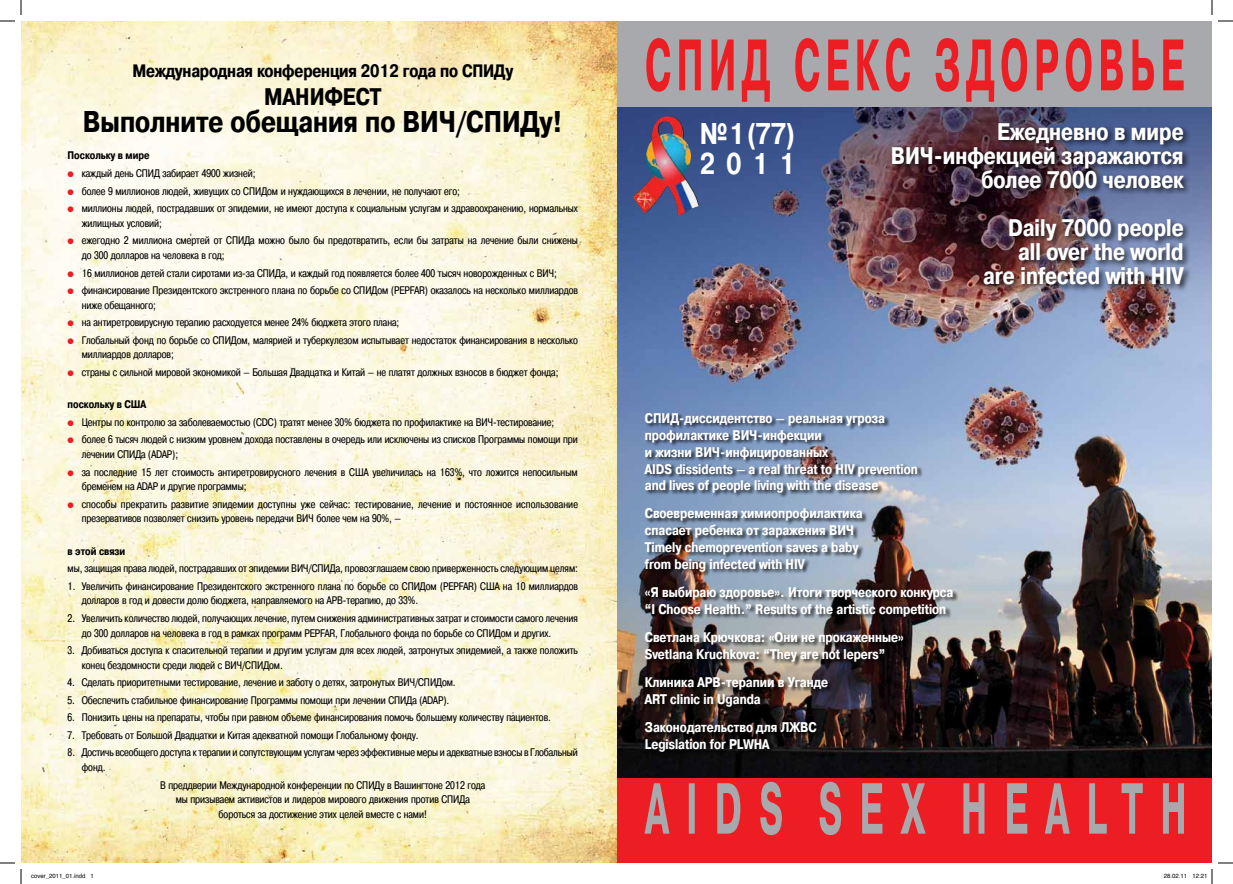
<style>
.page{position:relative;width:1233px;height:884px;background:#fff}
.page>*{position:absolute;margin:0;border:0;box-sizing:border-box;transform-origin:0 0}
.t1{font:700 30px "Pragmatica Cond C";color:#000}
.t2{font:700 30px/30px "Pragmatica C";letter-spacing:.45em;color:#fff;scale:.8 1}
.t3{font:700 24px/24px "Pragmatica Cond C";color:#fff;text-align:right}
.t4{font:700 24px "Pragmatica Cond C";color:#000}
.t5{font:700 18px "Pragmatica Cond C";letter-spacing:-.01em;color:#000}
.t6{font:700 14px/16.8px "Pragmatica Cond C";color:#fff}
.t7{font:11px/14.7px "Pragmatica Cond C";color:#000}
.t8{font:700 11px "Pragmatica Cond C";color:#000}
.t9{font:6px "Helvetica";color:#000}
.s1{color:#ed1d24}
</style>
<div class="page">
<img style="left:617px;top:106px;width:595px;height:672px">
<div style="left:889px;top:121px;width:303px;height:172px;background:#000;opacity:.75"></div>
<img style="left:632px;top:116px;width:67px;height:100px">
<div style="left:616px;top:21px;width:596px;height:85px;background:#a7a9ac"></div>
<div style="left:616px;top:778px;width:596px;height:85px;background:#ed1d24"></div>
<svg style="left:644px;top:782px;width:540px;height:53px;background:#d94349"></svg>
<svg style="left:646px;top:38px;width:537px;height:64px"></svg>
<div style="left:644px;top:413px;width:314px;height:344px;background:#000;opacity:.75"></div>
<img style="left:21px;top:21px;width:595px;height:842px">
<svg style="left:1218px;top:20px;width:15px;height:2px"></svg>
<svg style="left:1218px;top:862px;width:15px;height:2px"></svg>
<svg style="left:0;top:0;width:22px;height:22px"></svg>
<svg style="left:0;top:862px;width:22px;height:22px"></svg>
<svg style="left:1211px;top:0;width:1px;height:15px"></svg>
<svg style="left:1211px;top:869px;width:1px;height:15px"></svg>
<h3 class="t5" style="left:132px;top:61px;width:382px">Международная конференция 2012 года по СПИДу</h3>
<h2 class="t4" style="left:264px;top:83px;width:119px">МАНИФЕСТ</h2>
<h1 class="t1" style="left:83px;top:105px;width:481px">Выполните обещания по ВИЧ/СПИДу!</h1>
<p class="t8" style="left:68px;top:150px;width:84px">Поскольку в мире</p>
<p class="t7" style="left:68px;top:166px;width:189px"><span class="s1">●</span> каждый день СПИД забирает 4900 жизней;</p>
<p class="t7" style="left:68px;top:183px;width:394px"><span class="s1">●</span> более 9 миллионов людей, живущих со СПИДом и нуждающихся в лечении, не получают его;</p>
<p class="t7" style="left:82px;top:201px;width:498px;text-indent:-14px"><span class="s1">●</span> миллионы людей, пострадавших от эпидемии, не имеют доступа к социальным услугам и здравоохранению, нормальных жилищных условий;</p>
<p class="t7" style="left:82px;top:233px;width:498px;text-indent:-14px"><span class="s1">●</span> ежегодно 2 миллиона смертей от СПИДа можно было бы предотвратить, если бы затраты на лечение были снижены до 300 долларов на человека в год;</p>
<p class="t7" style="left:68px;top:265px;width:491px"><span class="s1">●</span> 16 миллионов детей стали сиротами из-за СПИДа, и каждый год появляется более 400 тысяч новорожденных с ВИЧ;</p>
<p class="t7" style="left:82px;top:283px;width:498px;text-indent:-14px"><span class="s1">●</span> финансирование Президентского экстренного плана по борьбе со СПИДом (PEPFAR) оказалось на несколько миллиардов ниже обещанного;</p>
<p class="t7" style="left:68px;top:315px;width:333px"><span class="s1">●</span> на антиретровирусную терапию расходуется менее 24% бюджета этого плана;</p>
<p class="t7" style="left:82px;top:333px;width:498px;text-indent:-14px"><span class="s1">●</span> Глобальный фонд по борьбе со СПИДом, малярией и туберкулезом испытывает недостаток финансирования в несколько миллиардов долларов;</p>
<p class="t7" style="left:68px;top:365px;width:492px"><span class="s1">●</span> страны с сильной мировой экономикой – Большая Двадцатка и Китай – не платят должных взносов в бюджет фонда;</p>
<p class="t8" style="left:68px;top:398px;width:80px">поскольку в США</p>
<p class="t7" style="left:68px;top:415px;width:488px"><span class="s1">●</span> Центры по контролю за заболеваемостью (CDC) тратят менее 30% бюджета по профилактике на ВИЧ-тестирование;</p>
<p class="t7" style="left:82px;top:432px;width:497px;text-indent:-14px"><span class="s1">●</span> более 6 тысяч людей с низким уровнем дохода поставлены в очередь или исключены из списков Программы помощи при лечении СПИДа (ADAP);</p>
<p class="t7" style="left:82px;top:464px;width:497px;text-indent:-14px"><span class="s1">●</span> за последние 15 лет стоимость антиретровирусного лечения в США увеличилась на 163%, что ложится непосильным бременем на ADAP и другие программы;</p>
<p class="t7" style="left:82px;top:497px;width:498px;text-indent:-14px"><span class="s1">●</span> способы прекратить развитие эпидемии доступны уже сейчас: тестирование, лечение и постоянное использование презервативов позволяет снизить уровень передачи ВИЧ более чем на 90%, —</p>
<p class="t8" style="left:68px;top:545px;width:59px">в этой связи</p>
<p class="t7" style="left:68px;top:561px;width:512px">мы, защищая права людей, пострадавших от эпидемии ВИЧ/СПИДа, провозглашаем свою приверженность следующим целям:</p>
<p class="t7" style="left:82px;top:579px;width:498px;text-indent:-14px">1. Увеличить финансирование Президентского экстренного плана по борьбе со СПИДом (PEPFAR) США на 10 миллиардов долларов в год и довести долю бюджета, направляемого на АРВ-терапию, до 33%.</p>
<p class="t7" style="left:82px;top:611px;width:498px;text-indent:-14px">2. Увеличить количество людей, получающих лечение, путем снижения административных затрат и стоимости самого лечения до 300 долларов на человека в год в рамках программ PEPFAR, Глобального фонда по борьбе со СПИДом и других.</p>
<p class="t7" style="left:82px;top:643px;width:498px;text-indent:-14px">3. Добиваться доступа к спасительной терапии и другим услугам для всех людей, затронутых эпидемией, а также положить конец бездомности среди людей с ВИЧ/СПИДом.</p>
<p class="t7" style="left:68px;top:675px;width:390px">4. Сделать приоритетными тестирование, лечение и заботу о детях, затронутых ВИЧ/СПИДом.</p>
<p class="t7" style="left:68px;top:693px;width:383px">5. Обеспечить стабильное финансирование Программы помощи при лечении СПИДа (ADAP).</p>
<p class="t7" style="left:68px;top:710px;width:485px">6. Понизить цены на препараты, чтобы при равном объеме финансирования помочь большему количеству пациентов.</p>
<p class="t7" style="left:68px;top:728px;width:353px">7. Требовать от Большой Двадцатки и Китая адекватной помощи Глобальному фонду.</p>
<p class="t7" style="left:82px;top:745px;width:497px;text-indent:-14px">8. Достичь всеобщего доступа к терапии и сопутствующим услугам через эффективные меры и адекватные взносы в Глобальный фонд.</p>
<p class="t7" style="left:160px;top:777px;width:327px;text-align:center">В преддверии Международной конференции по СПИДу в Вашингтоне 2012 года мы призываем активистов и лидеров мирового движения против СПИДа бороться за достижение этих целей вместе с нами!</p>
<h1 class="t2" style="left:700px;top:119px;width:121px">№ 1 (77)<br>2011</h1>
<h2 class="t3" style="left:891px;top:120px;width:294px">Ежедневно в мире<br>ВИЧ-инфекцией заражаются более 7000 человек</h2>
<h2 class="t3" style="left:983px;top:216px;width:202px">Daily 7000 people all over the world are infected with HIV</h2>
<p class="t6" style="left:645px;top:410px;width:274px">СПИД-диссидентство – реальная угроза профилактике ВИЧ-инфекции<br>и жизни ВИЧ-инфицированных<br>AIDS dissidents – a real threat to HIV prevention and lives of people living with the disease</p>
<p class="t6" style="left:645px;top:505px;width:219px">Своевременная химиопрофилактика спасает ребенка от заражения ВИЧ Timely chemoprevention saves a baby from being infected with HIV</p>
<p class="t6" style="left:645px;top:584px;width:310px">«Я выбираю здоровье». Итоги творческого конкурса “I Choose Health.” Results of the artistic competition</p>
<p class="t6" style="left:645px;top:629px;width:261px">Светлана Крючкова: «Они не прокаженные»<br>Svetlana Kruchkova: “They are not lepers”</p>
<p class="t6" style="left:645px;top:674px;width:185px">Клиника АРВ-терапии в Уганде<br>ART clinic in Uganda</p>
<p class="t6" style="left:645px;top:719px;width:173px">Законодательство для ЛЖВС<br>Legislation for PLWHA</p>
<p class="t9" style="left:31px;top:871px;width:64px">cover_2011_01.indd 1</p>
<p class="t9" style="left:1164px;top:871px;width:45px">28.02.11 12:21</p>
</div>
